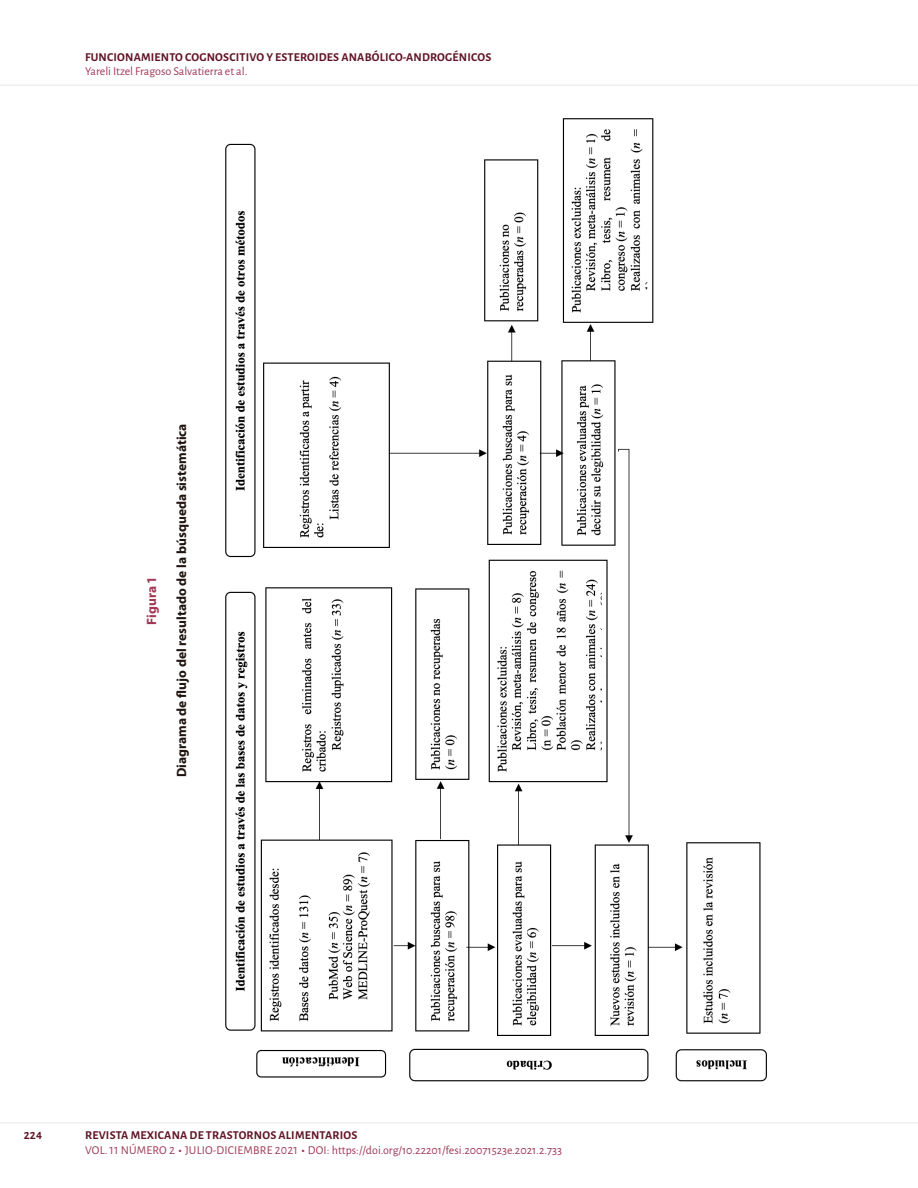
<style>
.page{position:relative;width:918px;height:1188px;background:#fff}
.page>*{position:absolute;margin:0;border:0;box-sizing:border-box;transform-origin:0 0}
.figuras{font:700 13.5px "Myriad Pro";color:#1f1410}
.figuras-2{font:700 13.5px "Myriad Pro";color:#a03856}
.t1{font:12px/14.4px "Alegreya Sans";color:#a03856}
.t2{font:700 12px "Alegreya Sans";letter-spacing:.015em;color:#611527}
.t3{font:700 12px "Alegreya Sans";color:#5e1528}
.s1{font-weight:700;color:#611527}
.s2{font-weight:900}
</style>
<div class="page">
<hr style="left:0;top:1122px;width:918px;height:1px;background:#5e1528">
<hr style="left:0;top:85px;width:918px;height:1px;background:#5e1528">
<img style="left:225px;top:118px;width:542px;height:964px">
<p class="t2" style="left:85px;top:48px;width:408px">FUNCIONAMIENTO COGNOSCITIVO Y ESTEROIDES ANABÓLICO-ANDROGÉNICOS</p>
<p class="t1" style="left:85px;top:64px;width:164px">Yareli Itzel Fragoso Salvatierra et al.</p>
<p class="figuras-2" style="left:143px;top:625px;width:50px;rotate:-90deg">Figura 1</p>
<p class="figuras" style="left:173px;top:777px;width:355px;rotate:-90deg">Diagrama de flujo del resultado de la búsqueda sistemática</p>
<p class="t3" style="left:24px;top:1127px;width:20px">224</p>
<p class="t1" style="left:85px;top:1128px;width:479px"><span class="s1">REVISTA MEXICANA DE TRASTORNOS ALIMENTARIOS<br></span>VOL. 11 NÚMERO 2 <span class="s2">·</span> JULIO-DICIEMBRE 2021 <span class="s2">·</span> DOI: https://doi.org/10.22201/fesi.20071523e.2021.2.733</p>
</div>
